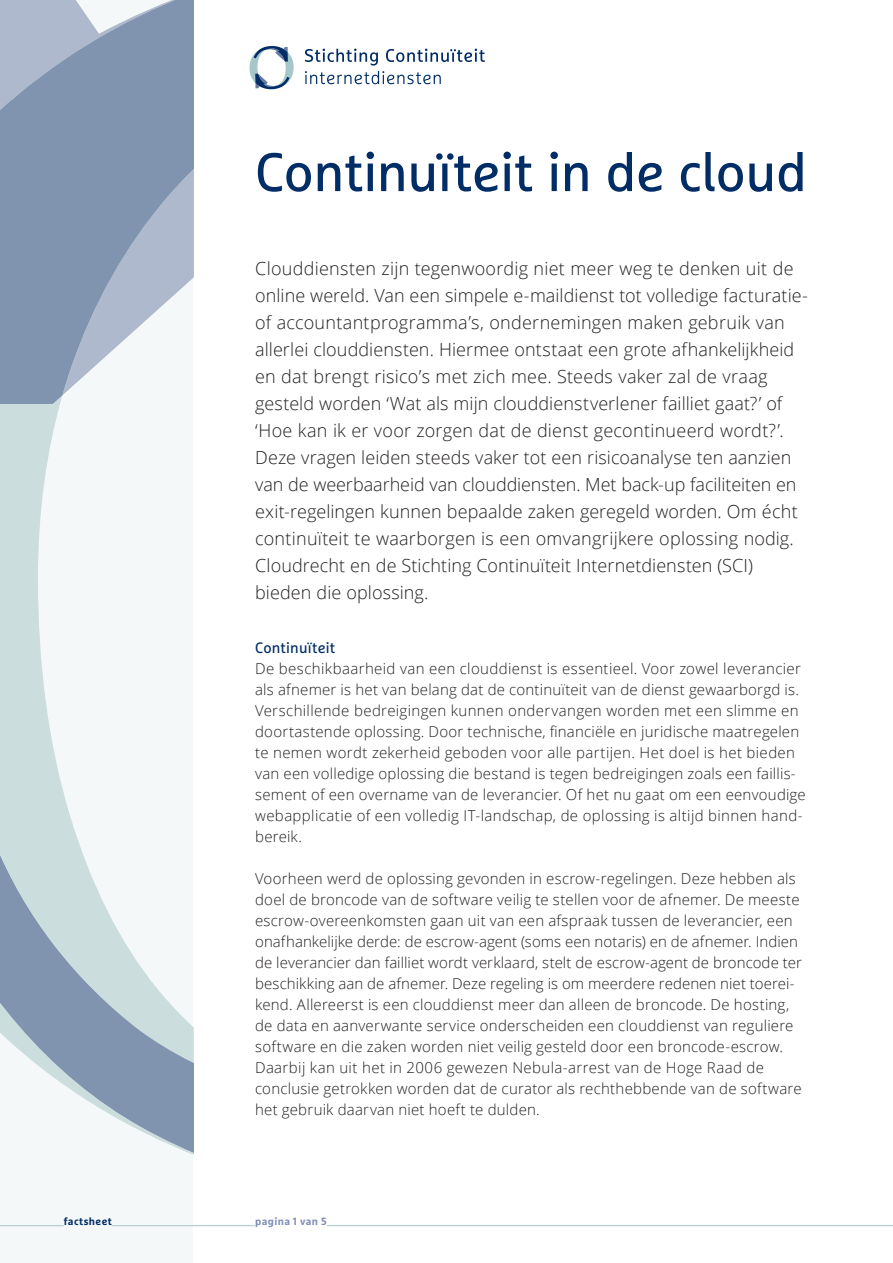
<style>
.page{position:relative;width:893px;height:1263px;background:#fff}
.page>*{position:absolute;margin:0;border:0;box-sizing:border-box;transform-origin:0 0}
.t1{font:54px "Marselis OT";letter-spacing:-.005em;color:#002d66}
.t2{font:300 18px/27px "Open Sans";letter-spacing:.005em;color:#231f20}
.t3{font:300 15px/21px "Open Sans";letter-spacing:.015em;color:#231f20}
.t4{font:15px "Marselis OT";letter-spacing:.01em;color:#002d66}
.t5{font:700 10.5px "Marselis OT";letter-spacing:.035em;color:#7e8eb4}
.t6{font:700 10.5px "Marselis OT";letter-spacing:.04em;color:#002d66}
</style>
<div class="page">
<div style="left:0;top:0;width:193px;height:1263px;background:#f5f8f8"></div>
<svg style="left:0;top:404px;width:60px;height:346px;fill:#cbdddd"></svg>
<svg style="left:0;top:0;width:193px;height:404px;background:#99a9bf"></svg>
<svg style="left:0;top:750px;width:193px;height:405px"></svg>
<hr style="left:0;top:1225px;width:64px;height:1px;background:#a6c7c7">
<hr style="left:112px;top:1225px;width:143px;height:1px;background:#a6c7c7">
<hr style="left:327px;top:1225px;width:566px;height:1px;background:#a6c7c7">
<svg style="left:305px;top:49px;width:180px;height:35px"></svg>
<svg style="left:249px;top:46px;width:45px;height:43px"></svg>
<h1 class="t1" style="left:255px;top:139px;width:553px">Continuïteit in de cloud</h1>
<p class="t2" style="left:255px;top:255px;width:554px">Clouddiensten zijn tegenwoordig niet meer weg te denken uit de online wereld. Van een simpele e-maildienst tot volledige facturatie&shy;of accountantprogramma’s, ondernemingen maken gebruik van allerlei clouddiensten. Hiermee ontstaat een grote afhankelijkheid en dat brengt risico’s met zich mee. Steeds vaker zal de vraag gesteld worden ‘Wat als mijn clouddienstverlener failliet gaat?’ of ‘Hoe kan ik er voor zorgen dat de dienst gecontinueerd wordt?’.<br>Deze vragen leiden steeds vaker tot een risicoanalyse ten aanzien van de weerbaarheid van clouddiensten. Met back-up faciliteiten en exit-regelingen kunnen bepaalde zaken geregeld worden. Om écht continuïteit te waarborgen is een omvangrijkere oplossing nodig.<br>Cloudrecht en de Stichting Continuïteit Internetdiensten (SCI) bieden die oplossing.</p>
<p class="t4" style="left:255px;top:639px;width:82px">Continuïteit</p>
<p class="t3" style="left:255px;top:658px;width:552px">De beschikbaarheid van een clouddienst is essentieel. Voor zowel leverancier als afnemer is het van belang dat de continuïteit van de dienst gewaarborgd is.<br>Verschillende bedreigingen kunnen ondervangen worden met een slimme en doortastende oplossing. Door technische, financiële en juridische maatregelen te nemen wordt zekerheid geboden voor alle partijen. Het doel is het bieden van een volledige oplossing die bestand is tegen bedreigingen zoals een faillis&shy;sement of een overname van de leverancier. Of het nu gaat om een eenvoudige webapplicatie of een volledig IT-landschap, de oplossing is altijd binnen hand&shy;bereik.</p>
<p class="t3" style="left:255px;top:868px;width:548px">Voorheen werd de oplossing gevonden in escrow-regelingen. Deze hebben als doel de broncode van de software veilig te stellen voor de afnemer. De meeste escrow-overeenkomsten gaan uit van een afspraak tussen de leverancier, een onafhankelijke derde: de escrow-agent (soms een notaris) en de afnemer. Indien de leverancier dan failliet wordt verklaard, stelt de escrow-agent de broncode ter beschikking aan de afnemer. Deze regeling is om meerdere redenen niet toerei&shy;kend. Allereerst is een clouddienst meer dan alleen de broncode. De hosting, de data en aanverwante service onderscheiden een clouddienst van reguliere software en die zaken worden niet veilig gesteld door een broncode-escrow.<br>Daarbij kan uit het in 2006 gewezen Nebula-arrest van de Hoge Raad de conclusie getrokken worden dat de curator als rechthebbende van de software het gebruik daarvan niet hoeft te dulden.</p>
<p class="t6" style="left:64px;top:1214px;width:50px">factsheet</p>
<p class="t5" style="left:255px;top:1214px;width:73px">pagina 1 van 5</p>
</div>
